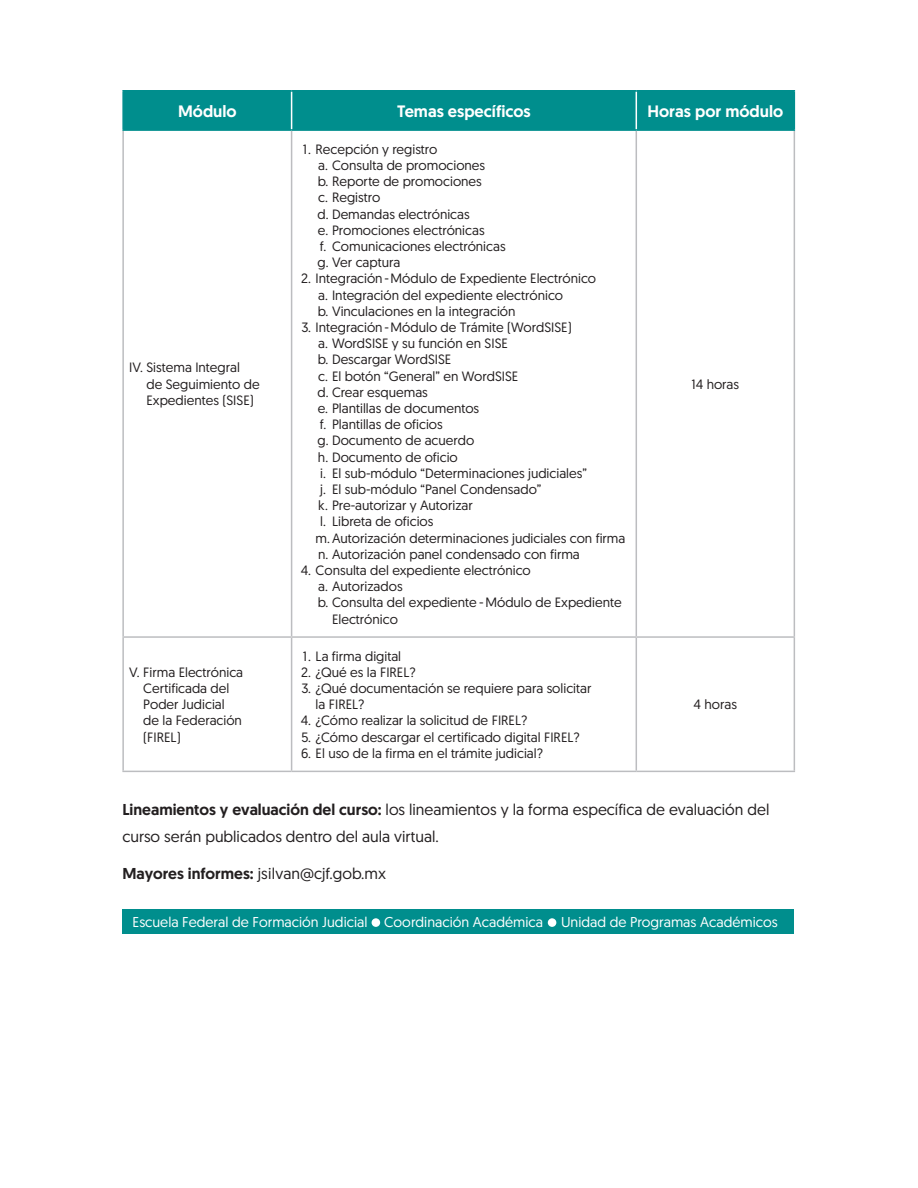
<style>
.page{position:relative;width:918px;height:1188px;background:#fff}
.page>*{position:absolute;margin:0;border:0;box-sizing:border-box;transform-origin:0 0}
.t1{font:500 16.5px "Geomanist";color:#fff}
.t2{font:15.75px/27px "Geomanist";color:#231f20}
.t3{font:14.25px "Geomanist";color:#fff}
.t4{font:13.5px/16.2px "Geomanist";color:#231f20}
.s1{font-weight:500}
</style>
<div class="page">
<div style="left:124px;top:92px;width:670px;height:37px;background:#008e8d"></div>
<svg style="left:124px;top:131px;width:670px;height:640px"></svg>
<hr style="left:122px;top:131px;width:2px;height:505px;background:#bcbdc0">
<hr style="left:291px;top:131px;width:1px;height:505px;background:#bcbdc0">
<hr style="left:636px;top:131px;width:1px;height:505px;background:#bcbdc0">
<hr style="left:794px;top:131px;width:1px;height:505px;background:#bcbdc0">
<hr style="left:122px;top:636px;width:170px;height:2px;background:#bcbdc0">
<hr style="left:122px;top:638px;width:2px;height:133px;background:#bcbdc0">
<hr style="left:292px;top:636px;width:344px;height:2px;background:#bcbdc0">
<hr style="left:291px;top:638px;width:1px;height:133px;background:#bcbdc0">
<hr style="left:636px;top:636px;width:159px;height:2px;background:#bcbdc0">
<hr style="left:636px;top:638px;width:1px;height:133px;background:#bcbdc0">
<hr style="left:794px;top:638px;width:1px;height:133px;background:#bcbdc0">
<hr style="left:122px;top:771px;width:170px;height:1px;background:#bcbdc0">
<hr style="left:292px;top:771px;width:344px;height:1px;background:#bcbdc0">
<hr style="left:636px;top:771px;width:159px;height:1px;background:#bcbdc0">
<hr style="left:291px;top:92px;width:1px;height:37px;background:#fff">
<hr style="left:636px;top:92px;width:1px;height:37px;background:#fff">
<hr style="left:122px;top:90px;width:170px;height:2px;background:#008e8d">
<hr style="left:122px;top:92px;width:2px;height:37px;background:#008e8d">
<hr style="left:292px;top:90px;width:344px;height:2px;background:#008e8d">
<hr style="left:636px;top:90px;width:159px;height:2px;background:#008e8d">
<hr style="left:794px;top:92px;width:1px;height:37px;background:#008e8d">
<hr style="left:122px;top:129px;width:170px;height:2px;background:#008e8d">
<hr style="left:292px;top:129px;width:344px;height:2px;background:#008e8d">
<hr style="left:636px;top:129px;width:159px;height:2px;background:#008e8d">
<div style="left:122px;top:909px;width:671px;height:25px;background:#008e8d"></div>
<div style="left:372px;top:918px;width:8px;height:9px;background:#fff;border-radius:50%"></div>
<div style="left:548px;top:918px;width:8px;height:9px;background:#fff;border-radius:50%"></div>
<p class="t1" style="left:178px;top:100px;width:60px">Módulo</p>
<p class="t1" style="left:397px;top:100px;width:135px">Temas específicos</p>
<p class="t1" style="left:647px;top:100px;width:137px">Horas por módulo</p>
<p class="t4" style="left:146px;top:359px;width:115px;text-indent:-17px">IV. Sistema Integral<br>de Seguimiento de<br>Expedientes (SISE)</p>
<p class="t4" style="left:143px;top:664px;width:101px;text-indent:-14px">V. Firma Electrónica<br>Certificada del<br>Poder Judicial de la Federación (FIREL)</p>
<p class="t4" style="left:318px;top:141px;width:190px;text-indent:-15px">1. Recepción y registro<br>a. Consulta de promociones<br>b. Reporte de promociones<br>c. Registro<br>d. Demandas electrónicas<br>e. Promociones electrónicas<br>f. Comunicaciones electrónicas g. Ver captura</p>
<p class="t4" style="left:318px;top:270px;width:280px;text-indent:-17px">2. Integración-Módulo de Expediente Electrónico a. Integración del expediente electrónico<br>b. Vinculaciones en la integración</p>
<p class="t4" style="left:302px;top:319px;width:272px">3. Integración-Módulo de Trámite (WordSISE)</p>
<p class="t4" style="left:318px;top:335px;width:191px">a. WordSISE y su función en SISE</p>
<p class="t4" style="left:318px;top:351px;width:135px">b. Descargar WordSISE</p>
<p class="t4" style="left:318px;top:367px;width:202px">c. El botón “General” en WordSISE</p>
<p class="t4" style="left:318px;top:384px;width:112px">d. Crear esquemas</p>
<p class="t4" style="left:318px;top:400px;width:163px">e. Plantillas de documentos</p>
<p class="t4" style="left:320px;top:416px;width:124px">f. Plantillas de oficios</p>
<p class="t4" style="left:318px;top:432px;width:158px">g. Documento de acuerdo</p>
<p class="t4" style="left:318px;top:448px;width:141px">h. Documento de oficio</p>
<p class="t4" style="left:320px;top:465px;width:268px">i. El sub-módulo “Determinaciones judiciales”</p>
<p class="t4" style="left:320px;top:481px;width:223px">j. El sub-módulo “Panel Condensado”</p>
<p class="t4" style="left:318px;top:497px;width:156px">k. Pre-autorizar y Autorizar</p>
<p class="t4" style="left:320px;top:513px;width:115px">l. Libreta de oficios</p>
<p class="t4" style="left:316px;top:529px;width:311px">m.Autorización determinaciones judiciales con firma</p>
<p class="t4" style="left:318px;top:546px;width:263px">n. Autorización panel condensado con firma</p>
<p class="t4" style="left:301px;top:562px;width:232px">4. Consulta del expediente electrónico</p>
<p class="t4" style="left:318px;top:578px;width:86px">a. Autorizados</p>
<p class="t4" style="left:318px;top:594px;width:305px">b. Consulta del expediente -Módulo de Expediente</p>
<p class="t4" style="left:332px;top:610px;width:67px">Electrónico</p>
<p class="t4" style="left:303px;top:647px;width:100px">1. La firma digital</p>
<p class="t4" style="left:301px;top:664px;width:116px">2. ¿Qué es la FIREL?</p>
<p class="t4" style="left:316px;top:680px;width:277px;text-indent:-14px">3. ¿Qué documentación se requiere para solicitar la FIREL?</p>
<p class="t4" style="left:301px;top:712px;width:228px">4. ¿Cómo realizar la solicitud de FIREL?</p>
<p class="t4" style="left:302px;top:728px;width:280px">5. ¿Cómo descargar el certificado digital FIREL?</p>
<p class="t4" style="left:301px;top:745px;width:243px">6. El uso de la firma en el trámite judicial?</p>
<p class="t4" style="left:692px;top:375px;width:49px">14 horas</p>
<p class="t4" style="left:694px;top:696px;width:45px">4 horas</p>
<p class="t2" style="left:122px;top:795px;width:649px"><span class="s1">Lineamientos y evaluación del curso:</span> los lineamientos y la forma específica de evaluación del curso serán publicados dentro del aula virtual.</p>
<p class="t2" style="left:122px;top:859px;width:265px"><span class="s1">Mayores informes:</span> jsilvan@cjf.gob.mx</p>
<p class="t3" style="left:133px;top:913px;width:412px">Escuela Federal de Formación Judicial Coordinación Académica</p>
<p class="t3" style="left:561px;top:913px;width:218px">Unidad de Programas Académicos</p>
</div>
